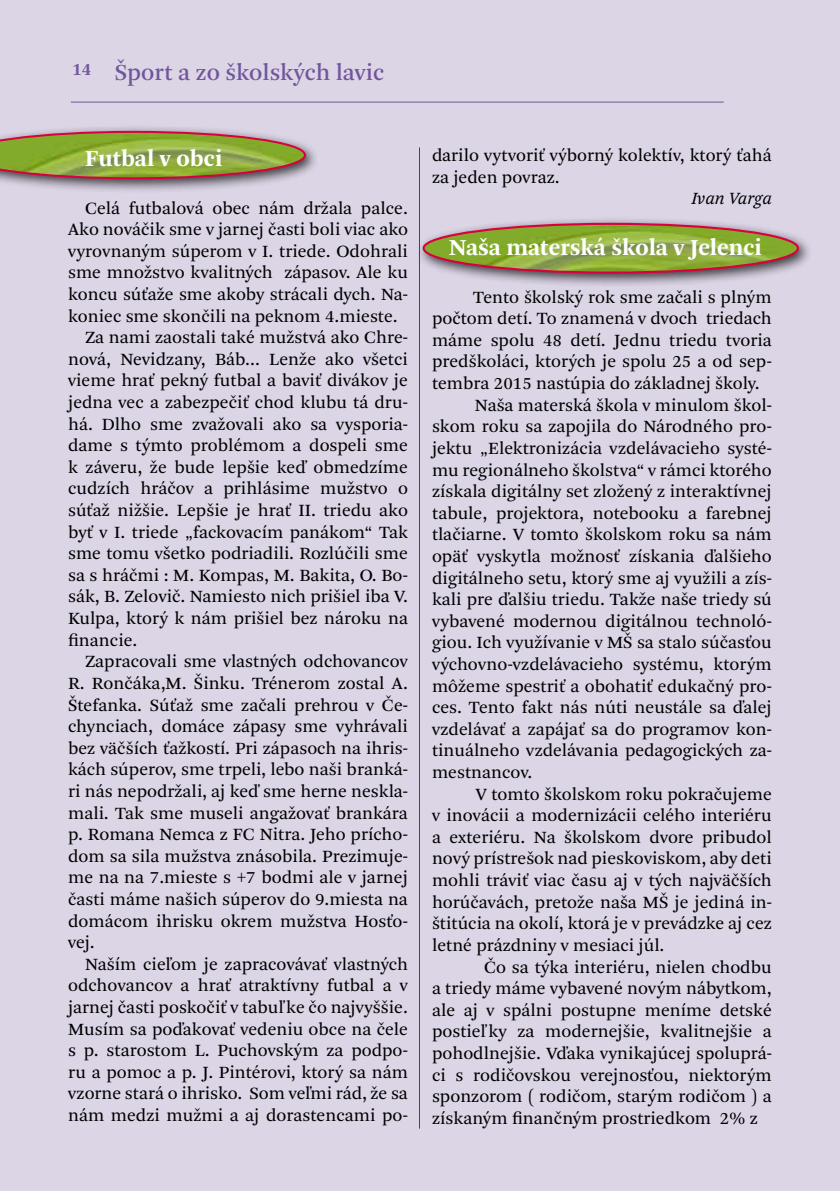
<style>
.page{position:relative;width:840px;height:1191px;background:#fff}
.page>*{position:absolute;margin:0;border:0;box-sizing:border-box;transform-origin:0 0}
.t1{font:700 24px "Arnhem Pro";color:#fff}
.t2{font:24px "Arnhem Pro";color:#72569c}
.t3{font:18px/21.6px "Arnhem Pro Blond";color:#000}
.t4{font:italic 18px "Arnhem Pro Blond";color:#000}
.t5{font:700 18px "Arnhem Pro";color:#72569c}
</style>
<div class="page">
<div style="left:0;top:0;width:839px;height:1191px;background:#dcd5e6"></div>
<hr style="left:419px;top:147px;width:1px;height:981px;background:#da003d">
<div style="left:0;top:124px;width:319px;height:70px;background:#000;opacity:.75"></div>
<svg style="left:0;top:131px;width:306px;height:48px;background:#979c4d"></svg>
<div style="left:415px;top:216px;width:397px;height:72px;background:#000;opacity:.75"></div>
<img style="left:423px;top:224px;width:374px;height:48px">
<div style="left:422px;top:223px;width:376px;height:51px;border:2px solid #da003d;border-radius:50%"></div>
<p class="t5" style="left:72px;top:57px;width:21px">14</p>
<h1 class="t2" style="left:115px;top:57px;width:271px">Šport a zo školských lavic</h1>
<h1 class="t1" style="left:85px;top:142px;width:139px">Futbal v obci</h1>
<p class="t3" style="left:85px;top:197px;width:324px">Celá futbalová obec nám držala palce.</p>
<p class="t3" style="left:68px;top:219px;width:341px">Ako nováčik sme v jarnej časti boli viac ako</p>
<p class="t3" style="left:68px;top:240px;width:341px">vyrovnaným súperom v I. triede. Odohrali</p>
<p class="t3" style="left:68px;top:262px;width:341px">sme množstvo kvalitných zápasov. Ale ku</p>
<p class="t3" style="left:68px;top:284px;width:341px">koncu súťaže sme akoby strácali dych. Na-</p>
<p class="t3" style="left:68px;top:305px;width:331px">koniec sme skončili na peknom 4.mieste.</p>
<p class="t3" style="left:85px;top:327px;width:324px">Za nami zaostali také mužstvá ako Chre-</p>
<p class="t3" style="left:68px;top:348px;width:341px">nová, Nevidzany, Báb... Lenže ako všetci</p>
<p class="t3" style="left:68px;top:370px;width:341px">vieme hrať pekný futbal a baviť divákov je</p>
<p class="t3" style="left:68px;top:392px;width:341px">jedna vec a zabezpečiť chod klubu tá dru-</p>
<p class="t3" style="left:68px;top:413px;width:341px">há. Dlho sme zvažovali ako sa vysporia-</p>
<p class="t3" style="left:68px;top:435px;width:341px">dame s týmto problémom a dospeli sme</p>
<p class="t3" style="left:68px;top:456px;width:341px">k záveru, že bude lepšie keď obmedzíme</p>
<p class="t3" style="left:68px;top:478px;width:341px">cudzích hráčov a prihlásime mužstvo o</p>
<p class="t3" style="left:68px;top:500px;width:341px">súťaž nižšie. Lepšie je hrať II. triedu ako</p>
<p class="t3" style="left:68px;top:521px;width:341px">byť v I. triede „fackovacím panákom“ Tak</p>
<p class="t3" style="left:68px;top:543px;width:341px">sme tomu všetko podriadili. Rozlúčili sme</p>
<p class="t3" style="left:68px;top:564px;width:341px">sa s hráčmi : M. Kompas, M. Bakita, O. Bo-</p>
<p class="t3" style="left:68px;top:586px;width:341px">sák, B. Zelovič. Namiesto nich prišiel iba V.</p>
<p class="t3" style="left:68px;top:608px;width:341px">Kulpa, ktorý k nám prišiel bez nároku na</p>
<p class="t3" style="left:68px;top:629px;width:71px">financie.</p>
<p class="t3" style="left:85px;top:651px;width:324px">Zapracovali sme vlastných odchovancov</p>
<p class="t3" style="left:68px;top:672px;width:341px">R. Rončáka,M. Šinku. Trénerom zostal A.</p>
<p class="t3" style="left:68px;top:694px;width:341px">Štefanka. Súťaž sme začali prehrou v Če-</p>
<p class="t3" style="left:68px;top:716px;width:341px">chynciach, domáce zápasy sme vyhrávali</p>
<p class="t3" style="left:68px;top:737px;width:341px">bez väčších ťažkostí. Pri zápasoch na ihris-</p>
<p class="t3" style="left:68px;top:759px;width:341px">kách súperov, sme trpeli, lebo naši branká-</p>
<p class="t3" style="left:68px;top:780px;width:341px">ri nás nepodržali, aj keď sme herne neskla-</p>
<p class="t3" style="left:68px;top:802px;width:341px">mali. Tak sme museli angažovať brankára</p>
<p class="t3" style="left:68px;top:824px;width:341px">p. Romana Nemca z FC Nitra. Jeho prícho-</p>
<p class="t3" style="left:68px;top:845px;width:341px">dom sa sila mužstva znásobila. Prezimuje-</p>
<p class="t3" style="left:68px;top:867px;width:341px">me na na 7.mieste s +7 bodmi ale v jarnej</p>
<p class="t3" style="left:68px;top:888px;width:341px">časti máme našich súperov do 9.miesta na</p>
<p class="t3" style="left:68px;top:910px;width:341px">domácom ihrisku okrem mužstva Hosťo-</p>
<p class="t3" style="left:68px;top:932px;width:28px">vej.</p>
<p class="t3" style="left:85px;top:953px;width:324px">Naším cieľom je zapracovávať vlastných</p>
<p class="t3" style="left:68px;top:975px;width:341px">odchovancov a hrať atraktívny futbal a v</p>
<p class="t3" style="left:68px;top:996px;width:341px">jarnej časti poskočiť v tabuľ ke čo najvyššie.</p>
<p class="t3" style="left:68px;top:1018px;width:341px">Musím sa poďakovať vedeniu obce na čele</p>
<p class="t3" style="left:68px;top:1040px;width:341px">s p. starostom L. Puchovským za podpo-</p>
<p class="t3" style="left:68px;top:1061px;width:341px">ru a pomoc a p. J. Pintérovi, ktorý sa nám</p>
<p class="t3" style="left:68px;top:1083px;width:341px">vzorne stará o ihrisko. Som veľmi rád, že sa</p>
<p class="t3" style="left:68px;top:1104px;width:341px">nám medzi mužmi a aj dorastencami po-</p>
<p class="t3" style="left:432px;top:145px;width:341px">darilo vytvoriť výborný kolektív, ktorý ťahá za jeden povraz.</p>
<p class="t4" style="left:691px;top:187px;width:82px">Ivan Varga</p>
<h1 class="t1" style="left:449px;top:231px;width:314px">Naša materská škola v Jelenci</h1>
<p class="t3" style="left:473px;top:286px;width:300px">Tento školský rok sme začali s plným</p>
<p class="t3" style="left:432px;top:308px;width:341px">počtom detí. To znamená v dvoch triedach</p>
<p class="t3" style="left:432px;top:329px;width:341px">máme spolu 48 detí. Jednu triedu tvoria</p>
<p class="t3" style="left:432px;top:351px;width:341px">predškoláci, ktorých je spolu 25 a od sep-</p>
<p class="t3" style="left:432px;top:373px;width:329px">tembra 2015 nastúpia do základnej školy.</p>
<p class="t3" style="left:474px;top:394px;width:298px">Naša materská škola v minulom škol-</p>
<p class="t3" style="left:432px;top:416px;width:341px">skom roku sa zapojila do Národného pro-</p>
<p class="t3" style="left:432px;top:437px;width:341px">jektu „Elektronizácia vzdelávacieho systé-</p>
<p class="t3" style="left:432px;top:459px;width:341px">mu regionálneho školstva“ v rámci ktorého</p>
<p class="t3" style="left:432px;top:481px;width:341px">získala digitálny set zložený z interaktívnej</p>
<p class="t3" style="left:432px;top:502px;width:341px">tabule, projektora, notebooku a farebnej</p>
<p class="t3" style="left:432px;top:524px;width:341px">tlačiarne. V tomto školskom roku sa nám</p>
<p class="t3" style="left:432px;top:545px;width:341px">opäť vyskytla možnosť získania ďalšieho</p>
<p class="t3" style="left:432px;top:567px;width:341px">digitálneho setu, ktorý sme aj využili a zís-</p>
<p class="t3" style="left:432px;top:589px;width:341px">kali pre ďalšiu triedu. Takže naše triedy sú</p>
<p class="t3" style="left:432px;top:610px;width:341px">vybavené modernou digitálnou technoló-</p>
<p class="t3" style="left:432px;top:632px;width:341px">giou. Ich využívanie v MŠ sa stalo súčasťou</p>
<p class="t3" style="left:432px;top:653px;width:341px">výchovno-vzdelávacieho systému, ktorým</p>
<p class="t3" style="left:432px;top:675px;width:341px">môžeme spestriť a obohatiť edukačný pro-</p>
<p class="t3" style="left:432px;top:697px;width:341px">ces. Tento fakt nás núti neustále sa ďalej</p>
<p class="t3" style="left:432px;top:718px;width:341px">vzdelávať a zapájať sa do programov kon-</p>
<p class="t3" style="left:432px;top:740px;width:341px">tinuálneho vzdelávania pedagogických za-</p>
<p class="t3" style="left:432px;top:761px;width:102px">mestnancov.</p>
<p class="t3" style="left:475px;top:783px;width:297px">V tomto školskom roku pokračujeme</p>
<p class="t3" style="left:432px;top:805px;width:341px">v inovácii a modernizácii celého interiéru</p>
<p class="t3" style="left:432px;top:826px;width:341px">a exteriéru. Na školskom dvore pribudol</p>
<p class="t3" style="left:432px;top:848px;width:341px">nový prístrešok nad pieskoviskom, aby deti</p>
<p class="t3" style="left:432px;top:869px;width:341px">mohli tráviť viac času aj v tých najväčších</p>
<p class="t3" style="left:432px;top:891px;width:341px">horúčavách, pretože naša MŠ je jediná in-</p>
<p class="t3" style="left:432px;top:913px;width:341px">štitúcia na okolí, ktorá je v prevádzke aj cez</p>
<p class="t3" style="left:432px;top:934px;width:233px">letné prázdniny v mesiaci júl.</p>
<p class="t3" style="left:484px;top:956px;width:289px">Čo sa týka interiéru, nielen chodbu</p>
<p class="t3" style="left:432px;top:977px;width:341px">a triedy máme vybavené novým nábytkom,</p>
<p class="t3" style="left:432px;top:999px;width:341px">ale aj v spálni postupne meníme detské</p>
<p class="t3" style="left:432px;top:1021px;width:341px">postieľ ky za modernejšie, kvalitnejšie a</p>
<p class="t3" style="left:432px;top:1042px;width:341px">pohodlnejšie. Vďaka vynikajúcej spoluprá-</p>
<p class="t3" style="left:432px;top:1064px;width:341px">ci s rodičovskou verejnosťou, niektorým</p>
<p class="t3" style="left:432px;top:1085px;width:341px">sponzorom ( rodičom, starým rodičom ) a</p>
<p class="t3" style="left:432px;top:1107px;width:327px">získaným finančným prostriedkom 2% z</p>
</div>
